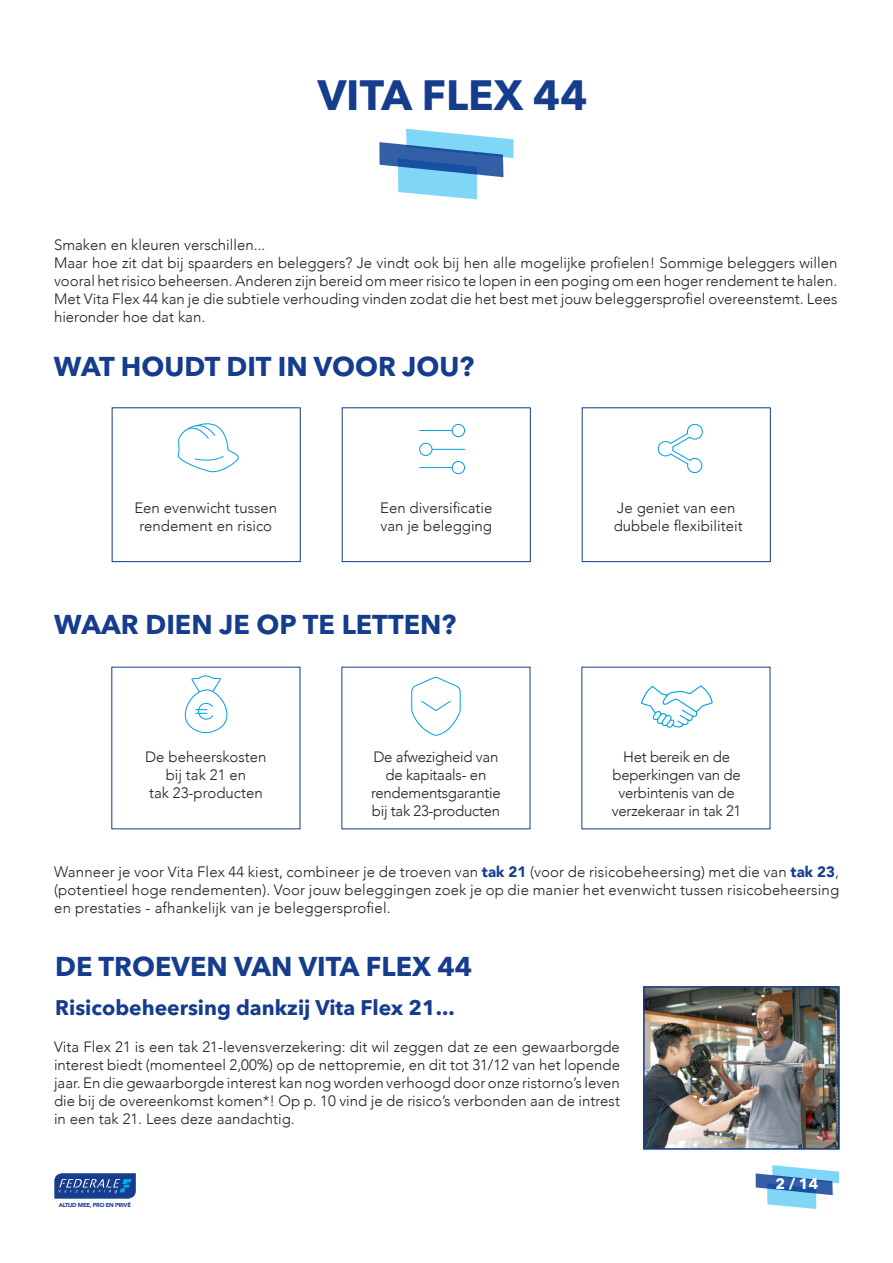
<style>
.page{position:relative;width:893px;height:1263px;background:#fff}
.page>*{position:absolute;margin:0;border:0;box-sizing:border-box;transform-origin:0 0}
.Header_2{font:700 42px "Avenir Next Cyr";color:#153c8d}
.Header_2-2{font:700 27px "Avenir Next Cyr";color:#153c8d}
.Header_3{font:700 21px "Avenir Next Cyr";color:#153c8d}
.t1{font:300 15px/18px "Avenir";color:#231f20;text-align:justify}
.t2{font:300 15px "Avenir";letter-spacing:-.02em;color:#231f20}
.t3{font:700 15px "Avenir Next Cyr";color:#fff}
.t4{font:900 5.7px "Avenir";letter-spacing:-.04em;color:#153c8d}
.s1{font-weight:900;color:#153c8d}
</style>
<div class="page">
<svg style="left:54px;top:1173px;width:82px;height:26px;background:#2f569d"></svg>
<img style="left:646px;top:989px;width:191px;height:158px">
<div style="left:643px;top:986px;width:197px;height:164px;border:2px solid #153c8d"></div>
<svg style="left:184px;top:675px;width:44px;height:58px"></svg>
<svg style="left:411px;top:677px;width:50px;height:59px"></svg>
<svg style="left:756px;top:1165px;width:83px;height:44px"></svg>
<svg style="left:641px;top:685px;width:72px;height:43px"></svg>
<svg style="left:379px;top:129px;width:135px;height:70px"></svg>
<svg style="left:657px;top:423px;width:46px;height:50px"></svg>
<div style="left:582px;top:407px;width:189px;height:155px;border:1px solid #153c8d"></div>
<svg style="left:177px;top:423px;width:62px;height:50px"></svg>
<hr style="left:420px;top:430px;width:32px;height:1px;background:#009fe2">
<hr style="left:432px;top:449px;width:32px;height:1px;background:#009fe2">
<hr style="left:420px;top:467px;width:32px;height:1px;background:#009fe2">
<div style="left:452px;top:461px;width:13px;height:13px;border:1px solid #009fe2;border-radius:50%"></div>
<div style="left:419px;top:443px;width:13px;height:13px;border:1px solid #009fe2;border-radius:50%"></div>
<div style="left:452px;top:424px;width:13px;height:13px;border:1px solid #009fe2;border-radius:50%"></div>
<div style="left:342px;top:407px;width:189px;height:155px;border:1px solid #153c8d"></div>
<div style="left:112px;top:407px;width:189px;height:155px;border:1px solid #153c8d"></div>
<p class="Header_2" style="left:318px;top:69px;width:271px">VITA FLEX 44</p>
<p class="t1" style="left:54px;top:236px;width:213px">Smaken en kleuren verschillen...</p>
<p class="t1" style="left:54px;top:254px;width:785px">Maar hoe zit dat bij spaarders en beleggers? Je vindt ook bij hen alle mogelijke profielen! Sommige beleggers willen vooral het risico beheersen. Anderen zijn bereid om meer risico te lopen in een poging om een hoger rendement te halen.</p>
<p class="t1" style="left:54px;top:290px;width:785px">Met Vita Flex 44 kan je die subtiele verhouding vinden zodat die het best met jouw beleggersprofiel overeenstemt. Lees hieronder hoe dat kan.</p>
<p class="Header_2-2" style="left:54px;top:350px;width:422px">WAT HOUDT DIT IN VOOR JOU?</p>
<p class="t1" style="left:134px;top:499px;width:144px">Een evenwicht tussen</p>
<p class="t1" style="left:140px;top:517px;width:134px">rendement en risico</p>
<p class="t1" style="left:380px;top:499px;width:114px">Een diversificatie</p>
<p class="t1" style="left:380px;top:517px;width:113px">van je belegging</p>
<p class="Header_2-2" style="left:54px;top:608px;width:404px">WAAR DIEN JE OP TE LETTEN?</p>
<p class="t1" style="left:145px;top:748px;width:123px">De beheerskosten</p>
<p class="t1" style="left:166px;top:766px;width:82px">bij tak 21 en</p>
<p class="t1" style="left:149px;top:784px;width:115px">tak 23-producten</p>
<p class="t2" style="left:373px;top:748px;width:126px">De afwezigheid van</p>
<p class="t2" style="left:386px;top:766px;width:102px">de kapitaals- en</p>
<p class="t2" style="left:371px;top:784px;width:131px">rendementsgarantie</p>
<p class="t2" style="left:372px;top:802px;width:130px">bij tak 23-producten</p>
<p class="t1" style="left:617px;top:499px;width:120px">Je geniet van een</p>
<p class="t1" style="left:614px;top:517px;width:130px">dubbele flexibiliteit</p>
<p class="t2" style="left:623px;top:748px;width:108px">Het bereik en de</p>
<p class="t2" style="left:612px;top:766px;width:130px">beperkingen van de</p>
<p class="t2" style="left:618px;top:784px;width:118px">verbintenis van de</p>
<p class="t2" style="left:612px;top:802px;width:131px">verzekeraar in tak 21</p>
<p class="t1" style="left:54px;top:863px;width:786px">Wanneer je voor Vita Flex 44 kiest, combineer je de troeven van <span class="s1">tak 21</span> (voor de risicobeheersing) met die van <span class="s1">tak 23</span>, (potentieel hoge rendementen). Voor jouw beleggingen zoek je op die manier het evenwicht tussen risicobeheersing en prestaties - afhankelijk van je beleggersprofiel.</p>
<p class="Header_2-2" style="left:55px;top:949px;width:419px">DE TROEVEN VAN VITA FLEX 44</p>
<p class="Header_3" style="left:55px;top:994px;width:401px">Risicobeheersing dankzij Vita Flex 21...</p>
<p class="t1" style="left:54px;top:1038px;width:567px">Vita Flex 21 is een tak 21-levensverzekering: dit wil zeggen dat ze een gewaarborgde interest biedt (momenteel 2,00%) op de nettopremie, en dit tot 31/12 van het lopende jaar. En die gewaarborgde interest kan nog worden verhoogd door onze ristorno’s leven die bij de overeenkomst komen*! Op p. 10 vind je de risico’s verbonden aan de intrest in een tak 21. Lees deze aandachtig.</p>
<p class="t4" style="left:59px;top:1200px;width:74px">ALTIJD MEE, PRO EN PRIVÉ</p>
<p class="t3" style="left:775px;top:1175px;width:44px">2 / 14</p>
</div>
